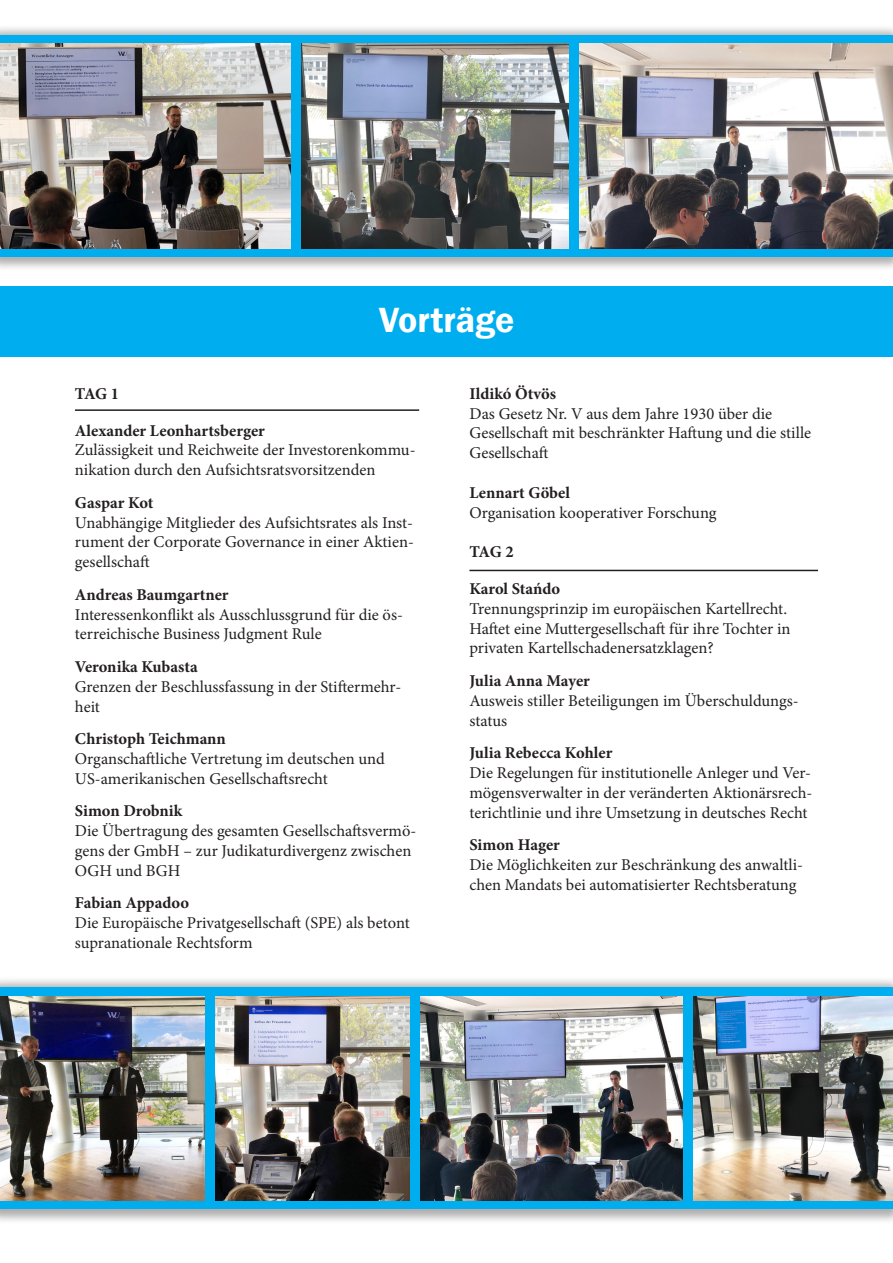
<style>
.page{position:relative;width:893px;height:1263px;background:#fff}
.page>*{position:absolute;margin:0;border:0;box-sizing:border-box;transform-origin:0 0}
.t1{font:600 36px "Franklin Gothic";color:#fff}
.t2{font:16.5px/19.8px "Minion Pro";color:#231f20}
.t3{font:700 16.5px "Minion Pro";color:#231f20}
</style>
<div class="page">
<div style="left:0;top:24px;width:893px;height:248px;background:#231f20;opacity:.37"></div>
<div style="left:1px;top:35px;width:892px;height:222px;background:#00aeef"></div>
<div style="left:0;top:976px;width:893px;height:248px;background:#231f20;opacity:.37"></div>
<div style="left:1px;top:988px;width:892px;height:221px;background:#00aeef"></div>
<img style="left:693px;top:996px;width:200px;height:204px">
<img style="left:579px;top:44px;width:314px;height:204px">
<img style="left:301px;top:44px;width:268px;height:204px">
<img style="left:215px;top:996px;width:195px;height:204px">
<img style="left:420px;top:996px;width:263px;height:204px">
<div style="left:1px;top:286px;width:892px;height:71px;background:#00aeef"></div>
<img style="left:0;top:44px;width:291px;height:204px">
<img style="left:0;top:996px;width:205px;height:204px">
<hr style="left:75px;top:409px;width:344px;height:2px;background:#231f20">
<hr style="left:469px;top:570px;width:349px;height:1px;background:#231f20">
<h1 class="t1" style="left:379px;top:298px;width:137px">Vorträge</h1>
<p class="t3" style="left:75px;top:382px;width:46px">TAG 1</p>
<p class="t3" style="left:75px;top:419px;width:191px">Alexander Leonhartsberger</p>
<p class="t2" style="left:75px;top:440px;width:342px">Zulässigkeit und Reichweite der Investorenkommu&shy;nikation durch den Aufsichtsratsvorsitzenden</p>
<p class="t3" style="left:75px;top:491px;width:80px">Gaspar Kot</p>
<p class="t2" style="left:75px;top:512px;width:340px;text-align:justify">Unabhängige Mitglieder des Aufsichtsrates als Inst&shy;rument der Corporate Governance in einer Aktien&shy;gesellschaft</p>
<p class="t3" style="left:75px;top:583px;width:155px">Andreas Baumgartner</p>
<p class="t2" style="left:75px;top:604px;width:329px">Interessenkonflikt als Ausschlussgrund für die ös&shy;terreichische Business Judgment Rule</p>
<p class="t3" style="left:75px;top:655px;width:124px">Veronika Kubasta</p>
<p class="t2" style="left:75px;top:677px;width:328px">Grenzen der Beschlussfassung in der Stiftermehr&shy;heit</p>
<p class="t3" style="left:75px;top:727px;width:153px">Christoph Teichmann</p>
<p class="t2" style="left:75px;top:749px;width:311px">Organschaftliche Vertretung im deutschen und<br>US-amerikanischen Gesellschaftsrecht</p>
<p class="t3" style="left:75px;top:799px;width:109px">Simon Drobnik</p>
<p class="t2" style="left:75px;top:821px;width:343px">Die Übertragung des gesamten Gesellschaftsvermö&shy;gens der GmbH – zur Judikaturdivergenz zwischen<br>OGH und BGH</p>
<p class="t3" style="left:75px;top:891px;width:116px">Fabian Appadoo</p>
<p class="t2" style="left:75px;top:913px;width:336px">Die Europäische Privatgesellschaft (SPE) als betont supranationale Rechtsform</p>
<p class="t3" style="left:469px;top:382px;width:88px">Ildikó Ötvös</p>
<p class="t2" style="left:469px;top:404px;width:343px">Das Gesetz Nr. V aus dem Jahre 1930 über die<br>Gesellschaft mit beschränkter Haftung und die stille<br>Gesellschaft</p>
<p class="t3" style="left:469px;top:481px;width:102px">Lennart Göbel</p>
<p class="t2" style="left:469px;top:503px;width:249px">Organisation kooperativer Forschung</p>
<p class="t3" style="left:469px;top:540px;width:46px">TAG 2</p>
<p class="t3" style="left:469px;top:577px;width:92px">Karol Stańdo</p>
<p class="t2" style="left:469px;top:599px;width:323px">Trennungsprinzip im europäischen Kartellrecht.<br>Haftet eine Muttergesellschaft für ihre Tochter in privaten Kartellschadenersatzklagen?</p>
<p class="t3" style="left:469px;top:669px;width:122px">Julia Anna Mayer</p>
<p class="t2" style="left:469px;top:691px;width:331px">Ausweis stiller Beteiligungen im Überschuldungs&shy;status</p>
<p class="t3" style="left:469px;top:741px;width:144px">Julia Rebecca Kohler</p>
<p class="t2" style="left:469px;top:763px;width:345px;text-align:justify">Die Regelungen für institutionelle Anleger und Ver&shy;mögensverwalter in der veränderten Aktionärsrech&shy;terichtlinie und ihre Umsetzung in deutsches Recht</p>
<p class="t3" style="left:469px;top:833px;width:92px">Simon Hager</p>
<p class="t2" style="left:469px;top:855px;width:335px">Die Möglichkeiten zur Beschränkung des anwaltli&shy;chen Mandats bei automatisierter Rechtsberatung</p>
</div>
